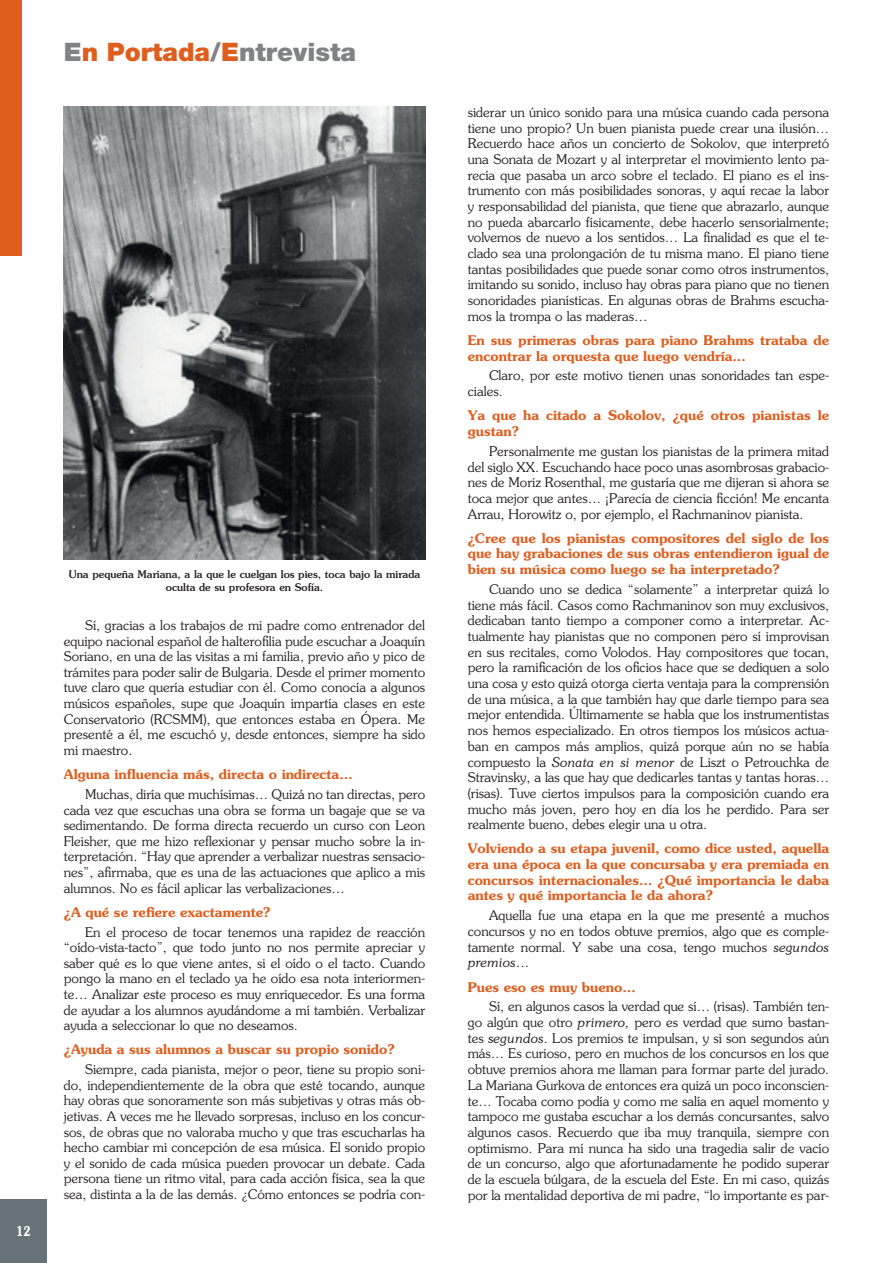
<style>
.page{position:relative;width:893px;height:1263px;background:#fff}
.page>*{position:absolute;margin:0;border:0;box-sizing:border-box;transform-origin:0 0}
.t1{font:900 25.5px "Helvetica Neue LT Std";color:#808285}
.t2{font:600 13.5px "Souvenir";color:#fff;scale:.8 1}
.t3{font:300 13.35px/15.6px "Souvenir";color:#231f20;text-align:justify}
.t4{font:600 13.35px/15.6px "Souvenir";color:#df5e1e}
.t5{font:500 10.5px/13.5px "Souvenir";color:#231f20;text-align:center}
.s1{color:#df5e1e}
.s2{font-weight:600;color:#df5e1e}
.s3{font-style:italic}
</style>
<div class="page">
<div style="left:0;top:0;width:21px;height:255px;background:#df5e1e"></div>
<div style="left:0;top:1199px;width:47px;height:64px;background:#687379"></div>
<img style="left:64px;top:106px;width:361px;height:453px">
<p class="t1" style="left:64px;top:36px;width:294px">E<span class="s1">n Portada</span>/<span class="s1">E</span>ntrevista</p>
<p class="t2" style="left:16px;top:1223px;width:20px">12</p>
<p class="t5" style="left:69px;top:567px;width:353px">Una pequeña Mariana, a la que le cuelgan los pies, toca bajo la mirada oculta de su profesora en Sofía.</p>
<p class="t3" style="left:64px;top:617px;width:363px;text-indent:21px">Sí, gracias a los trabajos de mi padre como entrenador del equipo nacional español de halterofilia pude escuchar a Joaquín Soriano, en una de las visitas a mi familia, previo año y pico de trámites para poder salir de Bulgaria. Desde el primer momento tuve claro que quería estudiar con él. Como conocía a algunos músicos españoles, supe que Joaquín impartía clases en este Conservatorio (RCSMM), que entonces estaba en Ópera. Me presenté a él, me escuchó y, desde entonces, siempre ha sido mi maestro.</p>
<p class="t3" style="left:85px;top:764px;width:342px;line-height:19.8px;text-indent:-21px"><span class="s2">Alguna influencia más, directa o indirecta…<br></span>Muchas, diría que muchísimas… Quizá no tan directas, pero</p>
<p class="t3" style="left:64px;top:802px;width:363px">cada vez que escuchas una obra se forma un bagaje que se va sedimentando. De forma directa recuerdo un curso con Leon Fleisher, que me hizo reflexionar y pensar mucho sobre la in&shy;terpretación. “Hay que aprender a verbalizar nuestras sensacio&shy;nes”, afirmaba, que es una de las actuaciones que aplico a mis alumnos. No es fácil aplicar las verbalizaciones…</p>
<p class="t3" style="left:85px;top:902px;width:342px;line-height:19.8px;text-indent:-21px"><span class="s2">¿A qué se refiere exactamente?<br></span>En el proceso de tocar tenemos una rapidez de reacción</p>
<p class="t3" style="left:64px;top:939px;width:363px">“oído-vista-tacto”, que todo junto no nos permite apreciar y saber qué es lo que viene antes, si el oído o el tacto. Cuando pongo la mano en el teclado ya he oído esa nota interiormen&shy;te… Analizar este proceso es muy enriquecedor. Es una forma de ayudar a los alumnos ayudándome a mí también. Verbalizar ayuda a seleccionar lo que no deseamos.</p>
<p class="t3" style="left:85px;top:1039px;width:342px;line-height:19.8px;text-indent:-21px"><span class="s2">¿Ayuda a sus alumnos a buscar su propio sonido?<br></span>Siempre, cada pianista, mejor o peor, tiene su propio soni-</p>
<p class="t3" style="left:64px;top:1077px;width:363px">do, independientemente de la obra que esté tocando, aunque hay obras que sonoramente son más subjetivas y otras más ob&shy;jetivas. A veces me he llevado sorpresas, incluso en los concur&shy;sos, de obras que no valoraba mucho y que tras escucharlas ha hecho cambiar mi concepción de esa música. El sonido propio y el sonido de cada música pueden provocar un debate. Cada persona tiene un ritmo vital, para cada acción física, sea la que sea, distinta a la de las demás. ¿Cómo entonces se podría con-</p>
<p class="t3" style="left:468px;top:104px;width:363px">siderar un único sonido para una música cuando cada persona tiene uno propio? Un buen pianista puede crear una ilusión… Recuerdo hace años un concierto de Sokolov, que interpretó una Sonata de Mozart y al interpretar el movimiento lento pa&shy;recía que pasaba un arco sobre el teclado. El piano es el ins&shy;trumento con más posibilidades sonoras, y aquí recae la labor y responsabilidad del pianista, que tiene que abrazarlo, aunque no pueda abarcarlo físicamente, debe hacerlo sensorialmente; volvemos de nuevo a los sentidos… La finalidad es que el te&shy;clado sea una prolongación de tu misma mano. El piano tiene tantas posibilidades que puede sonar como otros instrumentos, imitando su sonido, incluso hay obras para piano que no tienen sonoridades pianísticas. En algunas obras de Brahms escucha&shy;mos la trompa o las maderas…</p>
<p class="t4" style="left:468px;top:332px;width:363px">En sus primeras obras para piano Brahms trataba de encontrar la orquesta que luego vendría…</p>
<p class="t3" style="left:468px;top:368px;width:363px;text-indent:21px">Claro, por este motivo tienen unas sonoridades tan espe&shy;ciales.</p>
<p class="t4" style="left:468px;top:408px;width:363px">Ya que ha citado a Sokolov, ¿qué otros pianistas le gustan?</p>
<p class="t3" style="left:468px;top:443px;width:363px;text-indent:21px">Personalmente me gustan los pianistas de la primera mitad del siglo XX. Escuchando hace poco unas asombrosas grabacio&shy;nes de Moriz Rosenthal, me gustaría que me dijeran si ahora se toca mejor que antes… ¡Parecía de ciencia ficción! Me encanta Arrau, Horowitz o, por ejemplo, el Rachmaninov pianista.</p>
<p class="t4" style="left:468px;top:530px;width:363px;text-align:justify">¿Cree que los pianistas compositores del siglo de los que hay grabaciones de sus obras entendieron igual de bien su música como luego se ha interpretado?</p>
<p class="t3" style="left:468px;top:581px;width:363px;text-indent:21px">Cuando uno se dedica “solamente” a interpretar quizá lo tiene más fácil. Casos como Rachmaninov son muy exclusivos, dedicaban tanto tiempo a componer como a interpretar. Ac&shy;tualmente hay pianistas que no componen pero sí improvisan en sus recitales, como Volodos. Hay compositores que tocan, pero la ramificación de los oficios hace que se dediquen a solo una cosa y esto quizá otorga cierta ventaja para la comprensión de una música, a la que también hay que darle tiempo para sea mejor entendida. Últimamente se habla que los instrumentistas nos hemos especializado. En otros tiempos los músicos actua&shy;ban en campos más amplios, quizá porque aún no se había compuesto la <span class="s3">Sonata en si menor</span> de Liszt o Petrouchka de Stravinsky, a las que hay que dedicarles tantas y tantas horas… (risas). Tuve ciertos impulsos para la composición cuando era mucho más joven, pero hoy en día los he perdido. Para ser realmente bueno, debes elegir una u otra.</p>
<p class="t4" style="left:468px;top:841px;width:363px;text-align:justify">Volviendo a su etapa juvenil, como dice usted, aquella era una época en la que concursaba y era premiada en concursos internacionales… ¿Qué importancia le daba antes y qué importancia le da ahora?</p>
<p class="t3" style="left:468px;top:907px;width:363px;text-indent:21px">Aquella fue una etapa en la que me presenté a muchos concursos y no en todos obtuve premios, algo que es comple&shy;tamente normal. Y sabe una cosa, tengo muchos <span class="s3">segundos premios…</span></p>
<p class="t3" style="left:489px;top:976px;width:342px;line-height:20px;text-indent:-21px"><span class="s2">Pues eso es muy bueno…<br></span>Sí, en algunos casos la verdad que sí… (risas). También ten-</p>
<p class="t3" style="left:468px;top:1014px;width:363px">go algún que otro <span class="s3">primero,</span> pero es verdad que sumo bastan&shy;tes <span class="s3">segundos</span>. Los premios te impulsan, y si son segundos aún más… Es curioso, pero en muchos de los concursos en los que obtuve premios ahora me llaman para formar parte del jurado.<br>La Mariana Gurkova de entonces era quizá un poco inconscien&shy;te… Tocaba como podía y como me salía en aquel momento y tampoco me gustaba escuchar a los demás concursantes, salvo algunos casos. Recuerdo que iba muy tranquila, siempre con optimismo. Para mí nunca ha sido una tragedia salir de vacío de un concurso, algo que afortunadamente he podido superar de la escuela búlgara, de la escuela del Este. En mi caso, quizás por la mentalidad deportiva de mi padre, “lo importante es par-</p>
</div>
